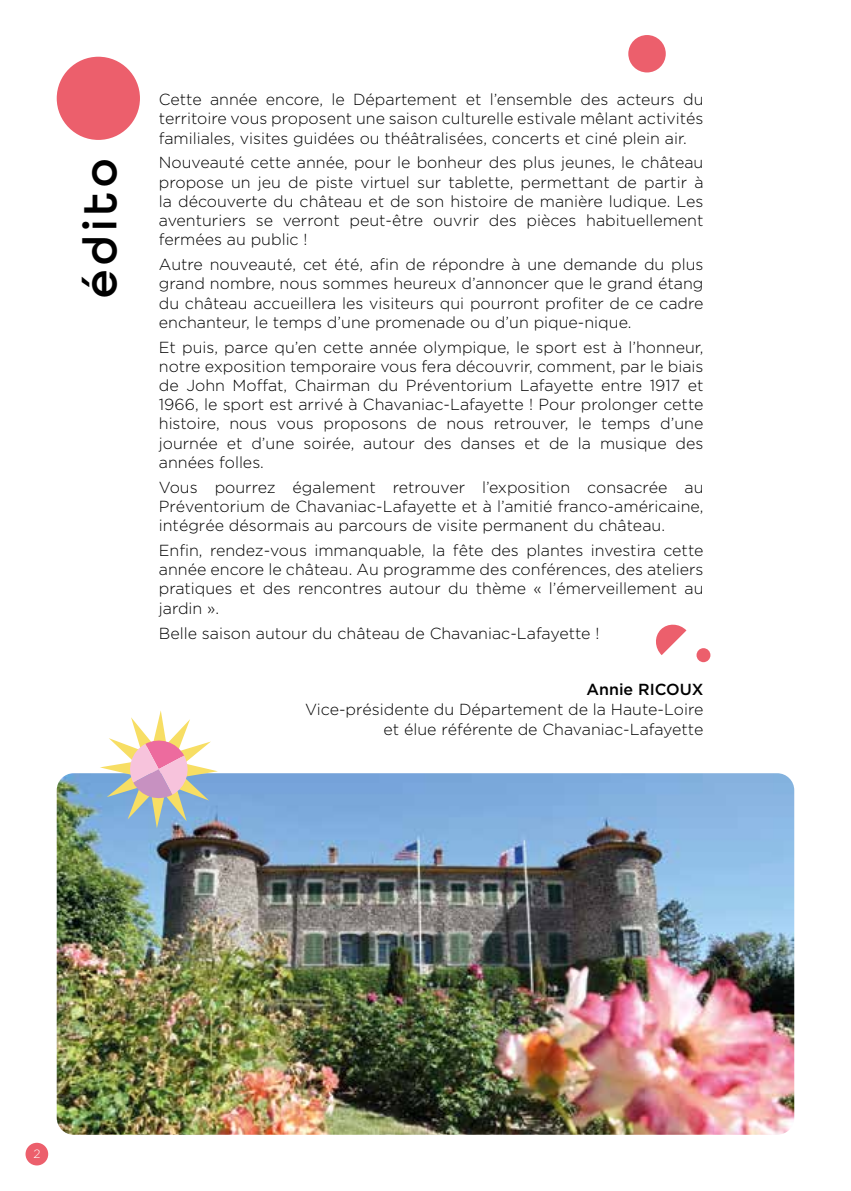
<style>
.page{position:relative;width:851px;height:1191px;background:#fff}
.page>*{position:absolute;margin:0;border:0;box-sizing:border-box;transform-origin:0 0}
.t1{font:48px "All Round Gothic Thick";letter-spacing:.1em;color:#000}
.t2{font:300 16px/19.2px "Gotham";color:#000;text-align:justify}
.t3{font:500 16px "Gotham";color:#000}
.t4{font:300 12px "Gotham";color:#fff}
</style>
<div class="page">
<div style="left:26px;top:1142px;width:22px;height:23px;background:#ec5f6c;border-radius:50%"></div>
<img style="left:57px;top:773px;width:737px;height:361px">
<div style="left:57px;top:57px;width:83px;height:83px;background:#ec5f6c;border-radius:50%"></div>
<svg style="left:656px;top:624px;width:30px;height:31px"></svg>
<div style="left:696px;top:648px;width:14px;height:14px;background:#ec5f6c;border-radius:50%"></div>
<div style="left:628px;top:35px;width:37px;height:37px;background:#ec5f6c;border-radius:50%"></div>
<svg style="left:100px;top:710px;width:118px;height:118px"></svg>
<h1 class="t1" style="left:72px;top:298px;width:141px;rotate:-90deg">édito</h1>
<p class="t2" style="left:159px;top:90px;width:546px">Cette année encore, le Département et l’ensemble des acteurs du territoire vous proposent une saison culturelle estivale mêlant activités familiales, visites guidées ou théâtralisées, concerts et ciné plein air.</p>
<p class="t2" style="left:159px;top:153px;width:546px">Nouveauté cette année, pour le bonheur des plus jeunes, le château propose un jeu de piste virtuel sur tablette, permettant de partir à la découverte du château et de son histoire de manière ludique. Les aventuriers se verront peut-être ouvrir des pièces habituellement fermées au public !</p>
<p class="t2" style="left:159px;top:255px;width:546px">Autre nouveauté, cet été, afin de répondre à une demande du plus grand nombre, nous sommes heureux d’annoncer que le grand étang du château accueillera les visiteurs qui pourront profiter de ce cadre enchanteur, le temps d’une promenade ou d’un pique-nique.</p>
<p class="t2" style="left:159px;top:337px;width:546px">Et puis, parce qu’en cette année olympique, le sport est à l’honneur, notre exposition temporaire vous fera découvrir, comment, par le biais de John Moffat, Chairman du Préventorium Lafayette entre 1917 et 1966, le sport est arrivé à Chavaniac-Lafayette ! Pour prolonger cette histoire, nous vous proposons de nous retrouver, le temps d’une journée et d’une soirée, autour des danses et de la musique des années folles.</p>
<p class="t2" style="left:159px;top:477px;width:546px">Vous pourrez également retrouver l’exposition consacrée au Préventorium de Chavaniac-Lafayette et à l’amitié franco-américaine, intégrée désormais au parcours de visite permanent du château.</p>
<p class="t2" style="left:159px;top:540px;width:546px">Enfin, rendez-vous immanquable, la fête des plantes investira cette année encore le château. Au programme des conférences, des ateliers pratiques et des rencontres autour du thème « l’émerveillement au jardin ».</p>
<p class="t2" style="left:159px;top:623px;width:442px">Belle saison autour du château de Chavaniac-Lafayette !</p>
<p class="t3" style="left:586px;top:678px;width:118px">Annie RICOUX</p>
<p class="t2" style="left:305px;top:699px;width:400px;line-height:20px;text-align:right">Vice-présidente du Département de la Haute-Loire et élue référente de Chavaniac-Lafayette</p>
<p class="t4" style="left:33px;top:1147px;width:9px">2</p>
</div>
